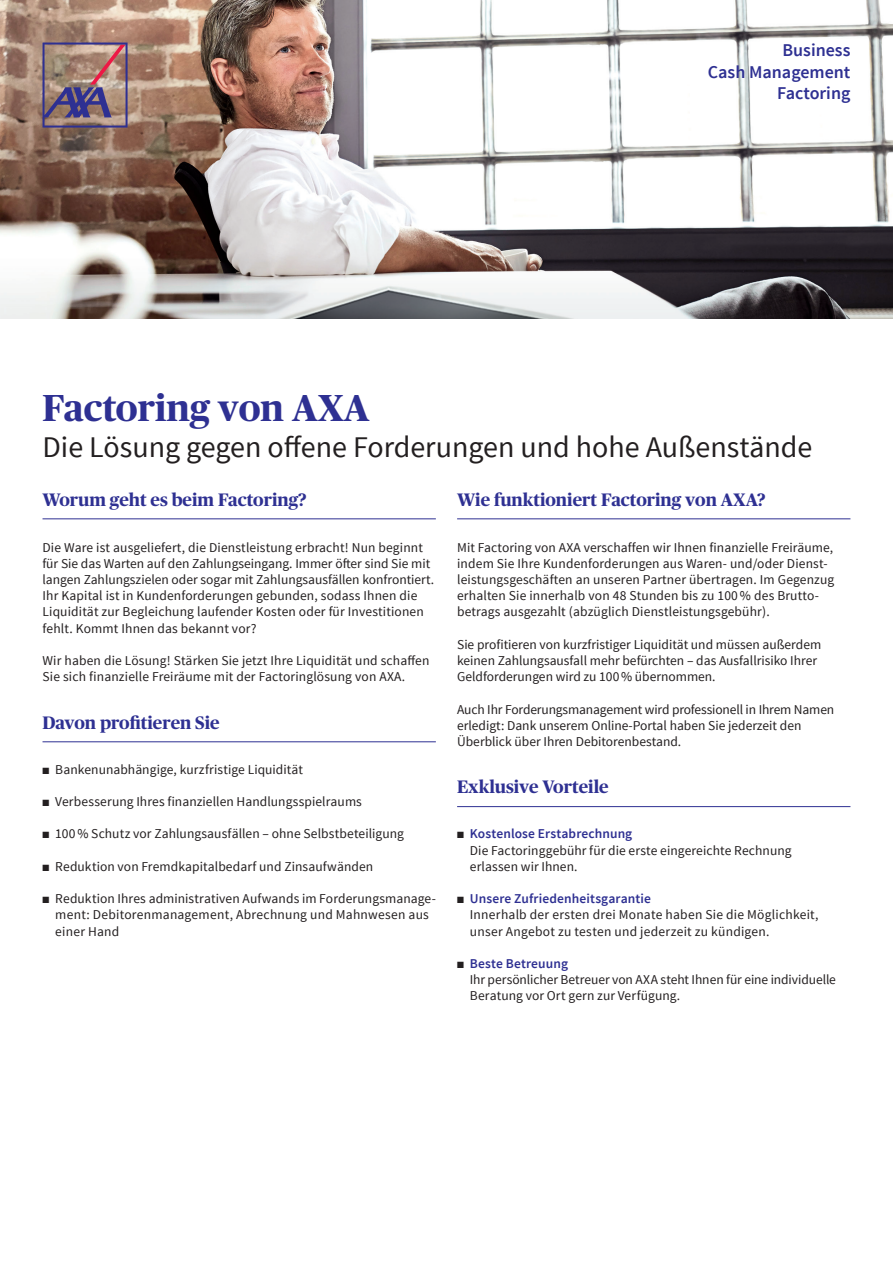
<style>
.page{position:relative;width:893px;height:1263px;background:#fff}
.page>*{position:absolute;margin:0;border:0;box-sizing:border-box;transform-origin:0 0}
.t1{font:700 37.5px "Publico Headline";color:#2e3092}
.t2{font:30px "Source Sans Pro";color:#231f20}
.t3{font:700 18px "Publico Headline";color:#2e3092}
.t4{font:600 18px/21.6px "Source Sans Pro";color:#2e3092;text-align:right}
.t5{font:13.5px/16.2px "Source Sans Pro";letter-spacing:.005em;color:#231f20}
.s1{font-weight:600;color:#2e3092}
</style>
<div class="page">
<img style="left:0;top:0;width:893px;height:319px">
<hr style="left:43px;top:518px;width:393px;height:1px;background:#2e3092">
<hr style="left:43px;top:741px;width:393px;height:1px;background:#2e3092">
<hr style="left:457px;top:518px;width:393px;height:1px;background:#2e3092">
<hr style="left:457px;top:806px;width:393px;height:1px;background:#2e3092">
<svg style="left:43px;top:43px;width:85px;height:85px"></svg>
<h3 class="t4" style="left:708px;top:40px;width:144px">Business<br>Cash Management<br>Factoring</h3>
<h1 class="t1" style="left:43px;top:381px;width:329px">Factoring von AXA</h1>
<h2 class="t2" style="left:43px;top:429px;width:771px">Die Lösung gegen offene Forderungen und hohe Außenstände</h2>
<h3 class="t3" style="left:43px;top:486px;width:266px">Worum geht es beim Factoring?</h3>
<p class="t5" style="left:43px;top:539px;width:393px">Die Ware ist ausgeliefert, die Dienstleistung erbracht! Nun beginnt für Sie das Warten auf den Zahlungseingang. Immer öfter sind Sie mit langen Zahlungszielen oder sogar mit Zahlungsausfällen konfrontiert.<br>Ihr Kapital ist in Kundenforderungen gebunden, sodass Ihnen die Liquidität zur Begleichung laufender Kosten oder für Investitionen fehlt. Kommt Ihnen das bekannt vor?</p>
<p class="t5" style="left:43px;top:653px;width:389px">Wir haben die Lösung! Stärken Sie jetzt Ihre Liquidität und schaffen<br>Sie sich finanzielle Freiräume mit der Factoringlösung von AXA.</p>
<h3 class="t3" style="left:43px;top:709px;width:179px">Davon profitieren Sie</h3>
<p class="t5" style="left:43px;top:761px;width:262px">■ Bankenunabhängige, kurzfristige Liquidität</p>
<p class="t5" style="left:43px;top:794px;width:321px">■ Verbesserung Ihres finanziellen Handlungsspielraums</p>
<p class="t5" style="left:43px;top:826px;width:363px">■ 100% Schutz vor Zahlungsausfällen – ohne Selbstbeteiligung</p>
<p class="t5" style="left:43px;top:858px;width:332px">■ Reduktion von Fremdkapitalbedarf und Zinsaufwänden</p>
<p class="t5" style="left:55px;top:891px;width:382px;text-indent:-13px">■ Reduktion Ihres administrativen Aufwands im Forderungsmanage&shy;ment: Debitorenmanagement, Abrechnung und Mahnwesen aus einer Hand</p>
<h3 class="t3" style="left:457px;top:486px;width:310px">Wie funktioniert Factoring von AXA?</h3>
<p class="t5" style="left:457px;top:539px;width:379px">Mit Factoring von AXA verschaffen wir Ihnen finanzielle Freiräume, indem Sie Ihre Kundenforderungen aus Waren- und/oder Dienst&shy;leistungsgeschäften an unseren Partner übertragen. Im Gegenzug erhalten Sie innerhalb von 48 Stunden bis zu 100 % des Brutto&shy;betrags ausgezahlt (abzüglich Dienstleistungsgebühr).</p>
<p class="t5" style="left:457px;top:636px;width:366px">Sie profitieren von kurzfristiger Liquidität und müssen außerdem keinen Zahlungsausfall mehr befürchten – das Ausfallrisiko Ihrer<br>Geldforderungen wird zu 100% übernommen.</p>
<p class="t5" style="left:457px;top:701px;width:379px">Auch Ihr Forderungsmanagement wird professionell in Ihrem Namen erledigt: Dank unserem Online-Portal haben Sie jederzeit den<br>Überblick über Ihren Debitorenbestand.</p>
<h3 class="t3" style="left:457px;top:774px;width:153px">Exklusive Vorteile</h3>
<p class="t5" style="left:470px;top:826px;width:323px;text-indent:-13px">■ <span class="s1">Kostenlose Erstabrechnung<br></span>Die Factoringgebühr für die erste eingereichte Rechnung erlassen wir Ihnen.</p>
<p class="t5" style="left:470px;top:891px;width:350px;text-indent:-13px">■ <span class="s1">Unsere Zufriedenheitsgarantie<br></span>Innerhalb der ersten drei Monate haben Sie die Möglichkeit, unser Angebot zu testen und jederzeit zu kündigen.</p>
<p class="t5" style="left:470px;top:956px;width:368px;text-indent:-13px">■ <span class="s1">Beste Betreuung<br></span>Ihr persönlicher Betreuer von AXA steht Ihnen für eine individuelle<br>Beratung vor Ort gern zur Verfügung.</p>
</div>
